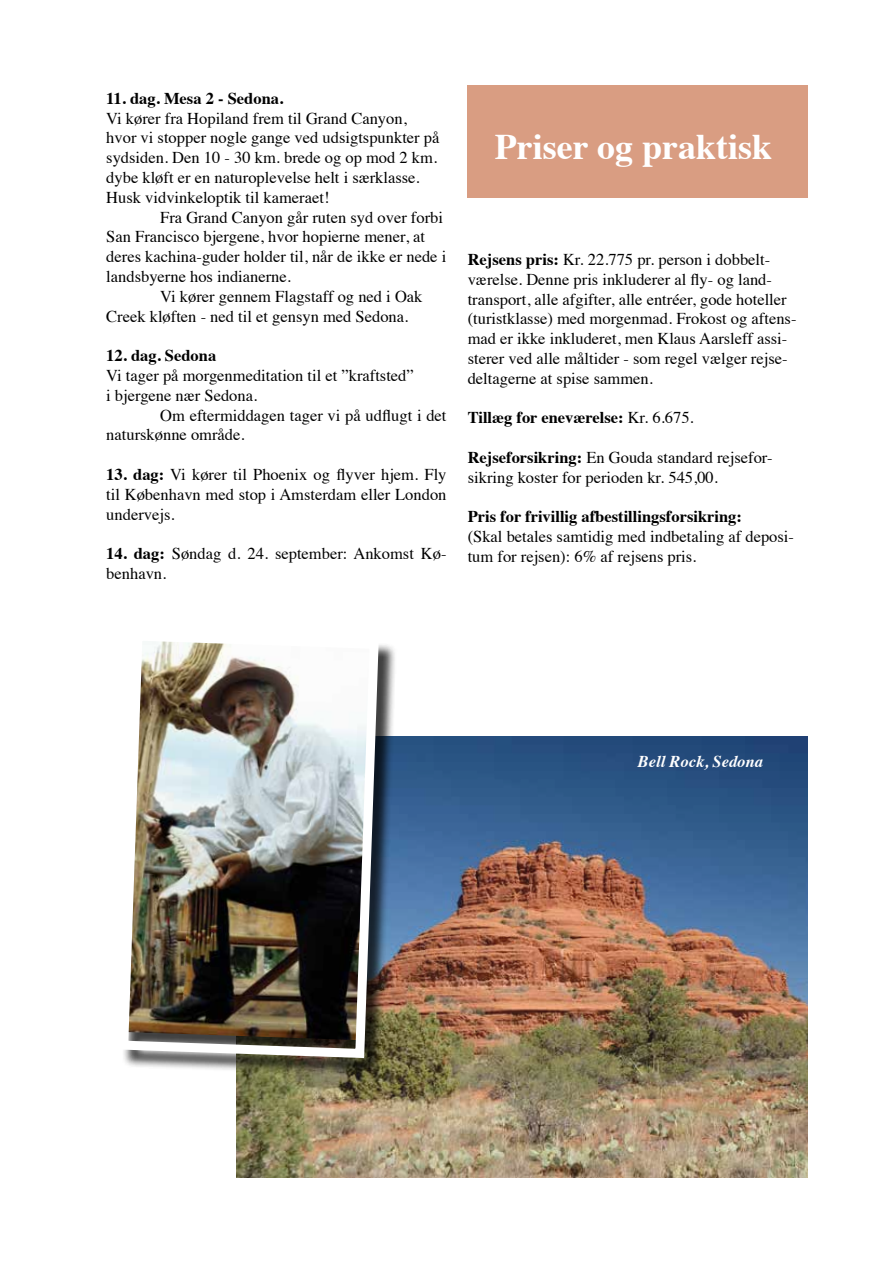
<style>
.page{position:relative;width:893px;height:1263px;background:#fff}
.page>*{position:absolute;margin:0;border:0;box-sizing:border-box;transform-origin:0 0}
.t1{font:700 36px "Times";color:#fff}
.t2{font:16.5px/19.8px "Times";color:#000}
.t3{font:700 16.5px "Times";color:#000}
.t4{font:italic 700 16.5px "Times";color:#fff}
.s1{font-weight:700}
.s2{font-weight:400}
</style>
<div class="page">
<div style="left:468px;top:85px;width:340px;height:113px;background:#d99d82"></div>
<img style="left:237px;top:736px;width:571px;height:442px">
<div style="left:122px;top:634px;width:275px;height:442px;background:#000;opacity:.75"></div>
<img style="left:122px;top:634px;width:261px;height:429px">
<p class="t3" style="left:106px;top:82px;width:178px">11. dag. Mesa 2 - Sedona.</p>
<p class="t2" style="left:106px;top:107px;width:335px">Vi kører fra Hopiland frem til Grand Canyon, hvor vi stopper nogle gange ved udsigtspunkter på sydsiden. Den 10 - 30 km. brede og op mod 2 km. dybe kløft er en naturoplevelse helt i særklasse.<br>Husk vidvinkeloptik til kameraet!</p>
<p class="t2" style="left:106px;top:206px;width:341px;text-indent:54px">Fra Grand Canyon går ruten syd over forbi San Francisco bjergene, hvor hopierne mener, at deres kachina-guder holder til, når de ikke er nede i landsbyerne hos indianerne.</p>
<p class="t2" style="left:106px;top:285px;width:318px;text-indent:54px">Vi kører gennem Flagstaff og ned i Oak<br>Creek kløften - ned til et gensyn med Sedona.</p>
<p class="t3" style="left:106px;top:340px;width:112px">12. dag. Sedona</p>
<p class="t2" style="left:106px;top:364px;width:309px">Vi tager på morgenmeditation til et ”kraftsted” i bjergene nær Sedona.</p>
<p class="t2" style="left:106px;top:404px;width:342px;text-indent:54px">Om eftermiddagen tager vi på udflugt i det naturskønne område.</p>
<p class="t2" style="left:106px;top:463px;width:342px;text-align:justify"><span class="s1">13. dag:</span> Vi kører til Phoenix og flyver hjem. Fly til København med stop i Amsterdam eller London undervejs.</p>
<p class="t2" style="left:106px;top:542px;width:342px"><span class="s1">14. dag:</span> Søndag d. 24. september: Ankomst Kø&shy;benhavn.</p>
<h1 class="t1" style="left:495px;top:112px;width:279px">Priser og praktisk</h1>
<p class="t2" style="left:468px;top:248px;width:330px"><span class="s1">Rejsens pris:</span> Kr. 22.775 pr. person i dobbelt&shy;værelse. Denne pris inkluderer al fly- og land&shy;transport, alle afgifter, alle entréer, gode hoteller (turistklasse) med morgenmad. Frokost og aftens&shy;mad er ikke inkluderet, men Klaus Aarsleff assi&shy;sterer ved alle måltider - som regel vælger rejse&shy;deltagerne at spise sammen.</p>
<p class="t3" style="left:468px;top:402px;width:227px">Tillæg for eneværelse: <span class="s2">Kr. 6.675.</span></p>
<p class="t2" style="left:468px;top:446px;width:306px"><span class="s1">Rejseforsikring:</span> En Gouda standard rejsefor&shy;sikring koster for perioden kr. 545,00.</p>
<p class="t3" style="left:468px;top:501px;width:276px">Pris for frivillig afbestillingsforsikring:</p>
<p class="t2" style="left:468px;top:525px;width:328px">(Skal betales samtidig med indbetaling af deposi&shy;tum for rejsen): 6% af rejsens pris.</p>
<p class="t4" style="left:638px;top:746px;width:127px">Bell Rock, Sedona</p>
</div>
